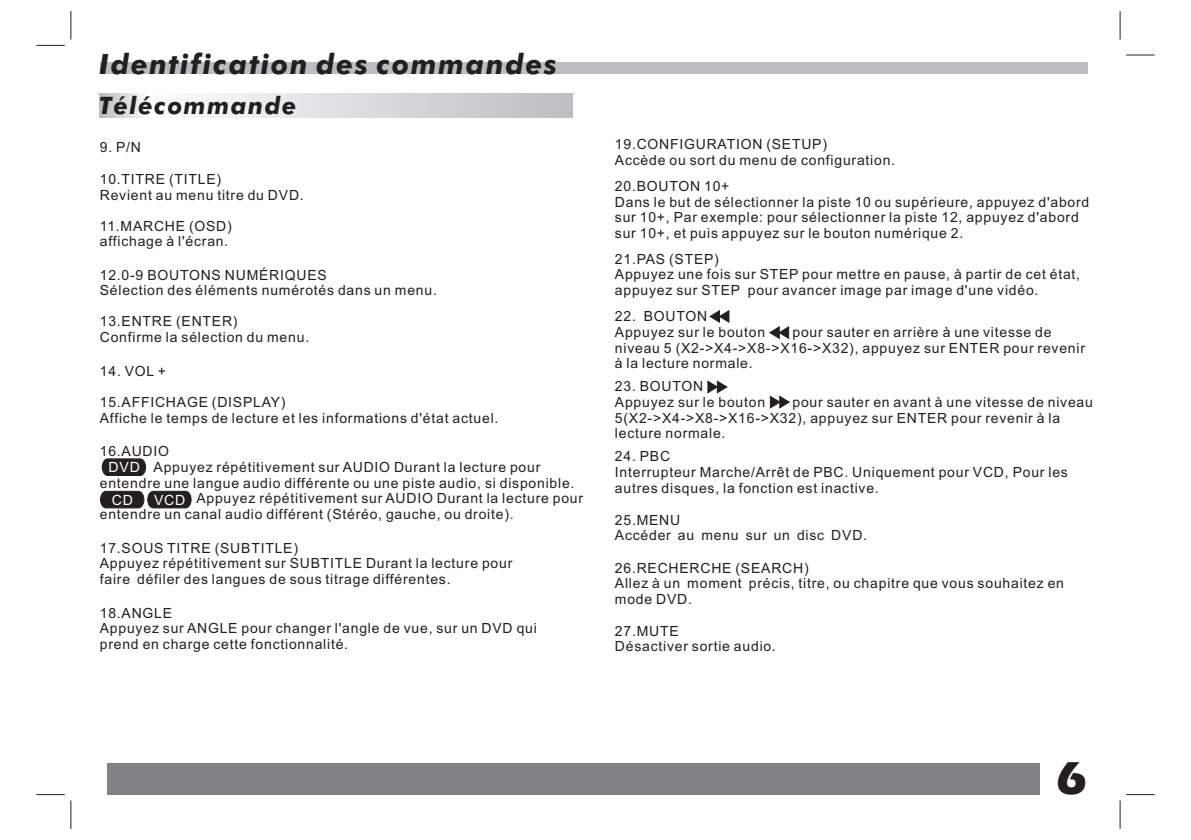
<style>
.page{position:relative;width:1191px;height:840px;background:#fff}
.page>*{position:absolute;margin:0;border:0;box-sizing:border-box;transform-origin:0 0}
.t1{font:700 48px "Eras IT Cby BT";color:#231f20}
.t2{font:italic 500 28px "Futura BT";letter-spacing:.06em;color:#231f20}
.t3{font:italic 500 24px "Futura BT";letter-spacing:.06em;color:#231f20}
.t4{font:14.2px "Arial";color:#fff}
.t5{font:14px/15.6px "Arial";letter-spacing:.055em;color:#231f20}
.s1{font-family:"Sim Sun"}
.s2{font-size:14.2px;color:#fff}
</style>
<div class="page">
<svg style="left:71px;top:11px;width:1px;height:28px"></svg>
<svg style="left:36px;top:45px;width:29px;height:1px"></svg>
<svg style="left:1119px;top:11px;width:1px;height:28px"></svg>
<svg style="left:1126px;top:55px;width:28px;height:1px"></svg>
<svg style="left:71px;top:800px;width:1px;height:28px"></svg>
<svg style="left:1119px;top:800px;width:1px;height:28px"></svg>
<div style="left:100px;top:62px;width:987px;height:12px;background:#bcbdc0"></div>
<svg style="left:99px;top:93px;width:474px;height:24px"></svg>
<div style="left:107px;top:762px;width:933px;height:32px;background:#808285"></div>
<svg style="left:102px;top:458px;width:44px;height:17px"></svg>
<svg style="left:100px;top:490px;width:91px;height:18px;background:#3e3b3c"></svg>
<svg style="left:709px;top:310px;width:20px;height:13px"></svg>
<svg style="left:769px;top:326px;width:20px;height:13px"></svg>
<svg style="left:707px;top:380px;width:20px;height:13px"></svg>
<svg style="left:770px;top:395px;width:20px;height:13px"></svg>
<h2 class="t2" style="left:99px;top:53px;width:459px">Identification des commandes</h2>
<h3 class="t3" style="left:99px;top:95px;width:199px">Télécommande</h3>
<p class="t5" style="left:100px;top:141px;width:43px">9. P/N</p>
<p class="t5" style="left:100px;top:173px;width:205px">10.TITRE (TITLE)<br>Revient au menu titre du DVD.</p>
<p class="t5" style="left:100px;top:219px;width:133px">11.MARCHE (OSD) affichage à l'écran<span class="s1">.</span></p>
<p class="t5" style="left:100px;top:268px;width:338px">12.0-9 BOUTONS NUMÉRIQUES<br>Sélection des éléments numérotés dans un menu.</p>
<p class="t5" style="left:100px;top:315px;width:211px">13.ENTRE (ENTER)<br>Confirme la sélection du menu.</p>
<p class="t5" style="left:100px;top:364px;width:68px">14. VOL +</p>
<p class="t5" style="left:100px;top:395px;width:400px">15.AFFICHAGE (DISPLAY)<br>Affiche le temps de lecture et les informations d'état actuel.</p>
<p class="t5" style="left:100px;top:444px;width:71px">16.AUDIO</p>
<p class="t5" style="left:109px;top:460px;width:433px"><span class="s2">DVD</span> Appuyez répétitivement sur AUDIO Durant la lecture pour</p>
<p class="t5" style="left:100px;top:476px;width:476px">entendre une langue audio différente ou une piste audio, si disponible.</p>
<p class="t4" style="left:112px;top:494px;width:23px">CD</p>
<p class="t5" style="left:100px;top:491px;width:485px;text-indent:54px"><span class="s2">VCD</span> Appuyez répétitivement sur AUDIO Durant la lecture pour entendre un canal audio différent (Stéréo, gauche, ou droite).</p>
<p class="t5" style="left:100px;top:540px;width:414px">17.SOUS TITRE (SUBTITLE)<br>Appuyez répétitivement sur SUBTITLE Durant la lecture pour faire défiler des langues de sous titrage différentes.</p>
<p class="t5" style="left:100px;top:605px;width:438px">18.ANGLE<br>Appuyez sur ANGLE pour changer l'angle de vue, sur un DVD qui prend en charge cette fonctionnalité.</p>
<p class="t5" style="left:615px;top:138px;width:282px">19.CONFIGURATION (SETUP)<br>Accède ou sort du menu de configuration.</p>
<p class="t5" style="left:615px;top:179px;width:476px">20.BOUTON 10+<br>Dans le but de sélectionner la piste 10 ou supérieure, appuyez d'abord sur 10+, Par exemple: pour sélectionner la piste 12, appuyez d'abord sur 10+, et puis appuyez sur le bouton numérique 2.</p>
<p class="t5" style="left:615px;top:252px;width:467px">21.PAS (STEP)<br>Appuyez une fois sur STEP pour mettre en pause, à partir de cet état, appuyez sur STEP pour avancer image par image d'une vidéo.</p>
<p class="t5" style="left:615px;top:309px;width:152px">22. BOUTON<br>Appuyez sur le bouton</p>
<p class="t5" style="left:615px;top:325px;width:471px;text-indent:177px">pour sauter en arrière à une vitesse de niveau 5 (X2-&gt;X4-&gt;X8-&gt;X16-&gt;X32), appuyez sur ENTER pour revenir à la lecture normale.</p>
<p class="t5" style="left:615px;top:379px;width:152px">23. BOUTON<br>Appuyez sur le bouton</p>
<p class="t5" style="left:615px;top:395px;width:479px;text-indent:177px">pour sauter en avant à une vitesse de niveau<br>5(X2-&gt;X4-&gt;X8-&gt;X16-&gt;X32), appuyez sur ENTER pour revenir à la lecture normale.</p>
<p class="t5" style="left:615px;top:449px;width:454px">24. PBC<br>Interrupteur Marche/Arrêt de PBC. Uniquement pour VCD, Pour les autres disques, la fonction est inactive.</p>
<p class="t5" style="left:615px;top:514px;width:254px;line-height:14.8px">25.MENU<br>Accéder au menu sur un disc DVD.</p>
<p class="t5" style="left:615px;top:561px;width:451px">26.RECHERCHE (SEARCH)<br>Allez à un moment précis, titre, ou chapitre que vous souhaitez en mode DVD.</p>
<p class="t5" style="left:615px;top:624px;width:166px">27.MUTE<br>Désactiver sortie audio<span class="s1">.</span></p>
<h1 class="t1" style="left:1056px;top:757px;width:31px">6</h1>
</div>
